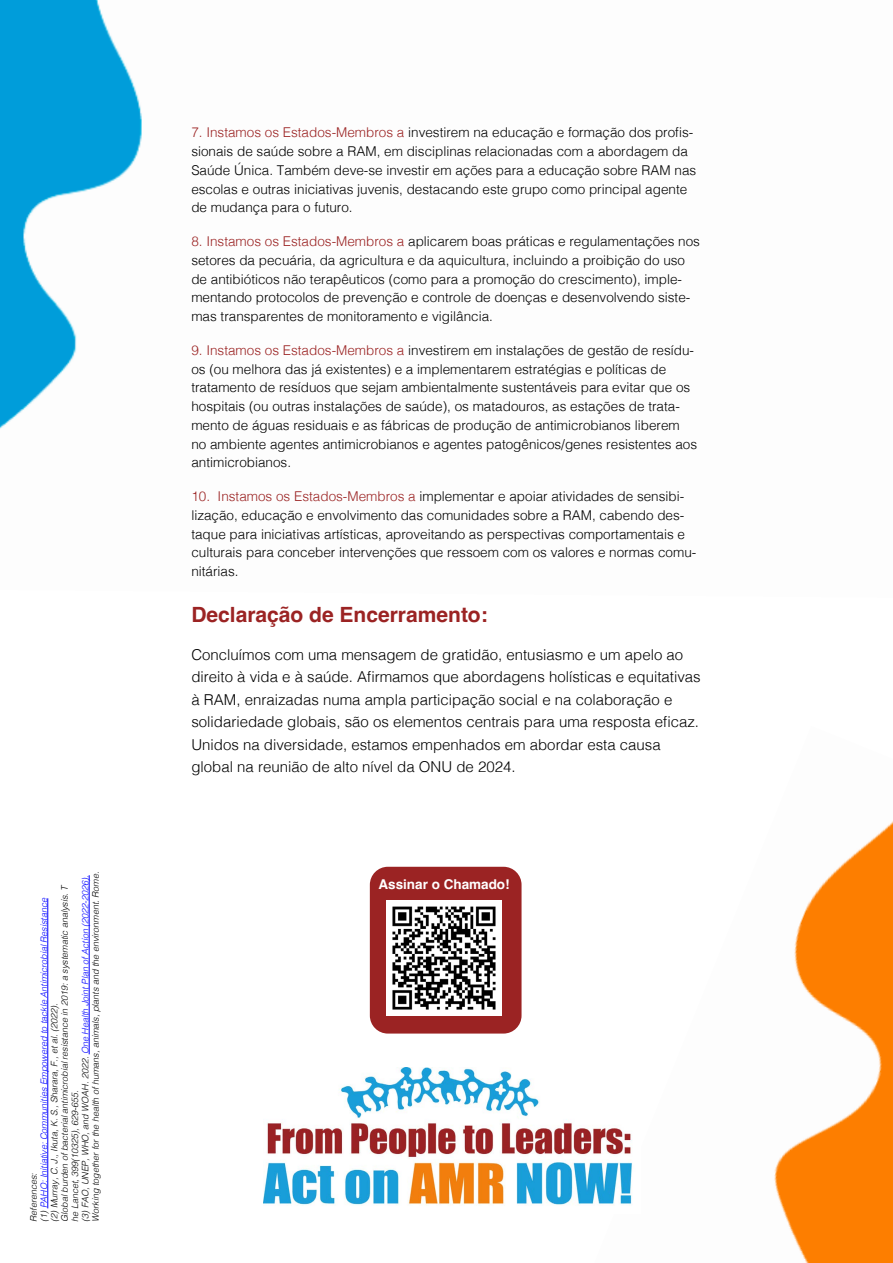
<style>
.page{position:relative;width:893px;height:1263px;background:#fff}
.page>*{position:absolute;margin:0;border:0;box-sizing:border-box;transform-origin:0 0}
.t1{font:700 21px "Helvetica";color:#9b2323}
.t2{font:300 15px/22.5px "Helvetica";color:#000}
.t3{font:300 13.5px/18.8px "Helvetica";color:#000}
.t4{font:700 13.5px "Helvetica";color:#fff}
.t5{font:italic 300 9px/10.4px "Helvetica";letter-spacing:-.005em;color:#000}
.s1{color:#9b2323}
.s2{color:#00f}
</style>
<div class="page">
<img style="left:774px;top:821px;width:119px;height:442px">
<img style="left:0;top:0;width:142px;height:429px">
<hr style="left:48px;top:898px;width:1px;height:310px;background:#00f">
<hr style="left:89px;top:875px;width:1px;height:179px;background:#00f">
<div style="left:370px;top:867px;width:152px;height:166px;background:#9b2323;border-radius:18px"></div>
<img style="left:386px;top:900px;width:115px;height:115px">
<img style="left:264px;top:1068px;width:368px;height:138px">
<p class="t3" style="left:191px;top:122px;width:506px"><span class="s1">7. Instamos os Estados-Membros a</span> investirem na educação e formação dos profis&shy;sionais de saúde sobre a RAM, em disciplinas relacionadas com a abordagem da Saúde Única. Também deve-se investir em ações para a educação sobre RAM nas escolas e outras iniciativas juvenis, destacando este grupo como principal agente de mudança para o futuro.</p>
<p class="t3" style="left:191px;top:231px;width:510px"><span class="s1">8. Instamos os Estados-Membros a</span> aplicarem boas práticas e regulamentações nos setores da pecuária, da agricultura e da aquicultura, incluindo a proibição do uso de antibióticos não terapêuticos (como para a promoção do crescimento), imple&shy;mentando protocolos de prevenção e controle de doenças e desenvolvendo siste&shy;mas transparentes de monitoramento e vigilância.</p>
<p class="t3" style="left:191px;top:340px;width:507px"><span class="s1">9. Instamos os Estados-Membros a</span> investirem em instalações de gestão de resídu&shy;os (ou melhora das já existentes) e a implementarem estratégias e políticas de tratamento de resíduos que sejam ambientalmente sustentáveis para evitar que os hospitais (ou outras instalações de saúde), os matadouros, as estações de trata&shy;mento de águas residuais e as fábricas de produção de antimicrobianos liberem no ambiente agentes antimicrobianos e agentes patogênicos/genes resistentes aos antimicrobianos.</p>
<p class="t3" style="left:191px;top:486px;width:506px"><span class="s1">10. Instamos os Estados-Membros a</span> implementar e apoiar atividades de sensibi&shy;lização, educação e envolvimento das comunidades sobre a RAM, cabendo des&shy;taque para iniciativas artísticas, aproveitando as perspectivas comportamentais e culturais para conceber intervenções que ressoem com os valores e normas comu&shy;nitárias.</p>
<h1 class="t1" style="left:191px;top:602px;width:298px">Declaração de Encerramento:</h1>
<p class="t2" style="left:191px;top:642px;width:511px">Concluímos com uma mensagem de gratidão, entusiasmo e um apelo ao direito à vida e à saúde. Afirmamos que abordagens holísticas e equitativas à RAM, enraizadas numa ampla participação social e na colaboração e solidariedade globais, são os elementos centrais para uma resposta eficaz.<br>Unidos na diversidade, estamos empenhados em abordar esta causa global na reunião de alto nível da ONU de 2024.</p>
<p class="t5" style="left:28px;top:1222px;width:352px;rotate:-90deg">References:<br>(1) <span class="s2">PAHO: Initiative: Communities Empowered to tackle Antimicrobial Resistance<br></span>(2) Murray, C. J., Ikuta, K. S., Sharara, F., et al. (2022).<br>Global burden of bacterial antimicrobial resistance in 2019: a systematic analysis. T<br>he Lancet, 399(10325), 629-655.<br>(3) FAO, UNEP, WHO, and WOAH. 2022. <span class="s2">One Health Joint Plan of Action (2022-2026).<br></span>Working together for the health of humans, animals, plants and the environment. Rome.</p>
<p class="t4" style="left:378px;top:876px;width:133px">Assinar o Chamado!</p>
</div>
